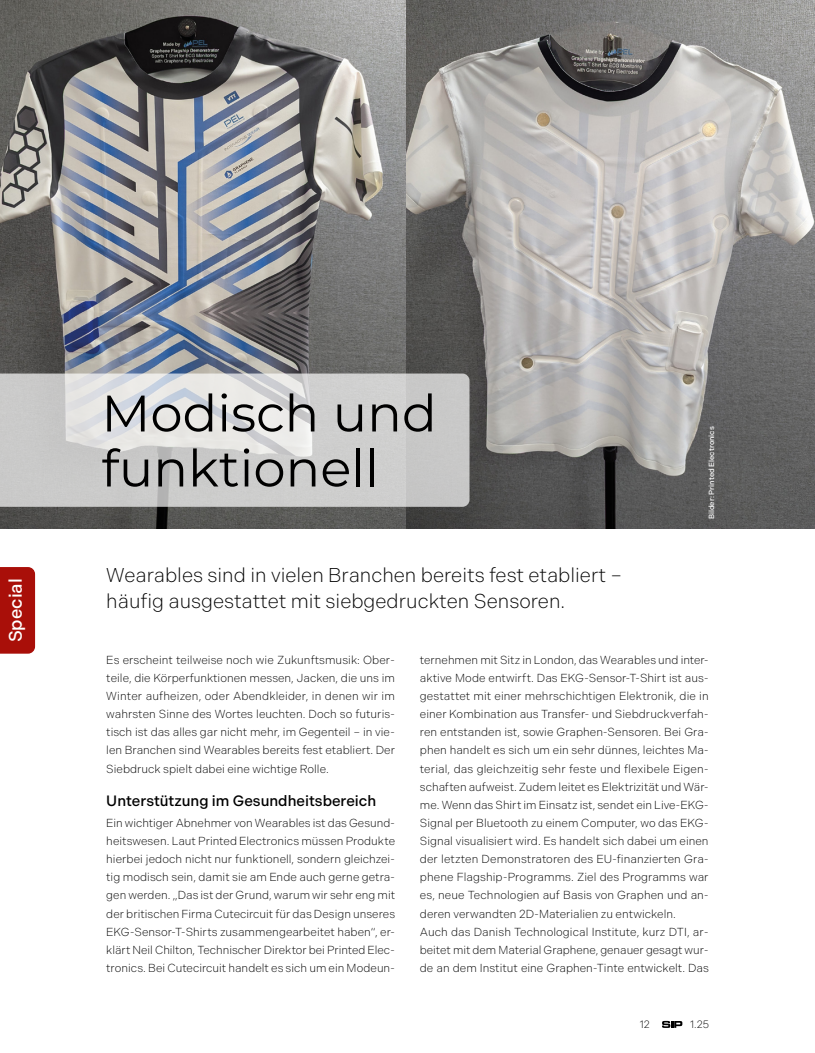
<style>
.page{position:relative;width:815px;height:1053px;background:#fff}
.page>*{position:absolute;margin:0;border:0;box-sizing:border-box;transform-origin:0 0}
.t1{font:51.25px/55px "Montserrat";color:#000}
.t2{font:300 20px/26.2px "Indivisible";color:#000}
.t3{font:500 18.12px "Indivisible";color:#fff}
.t4{font:500 15px "Indivisible";color:#000}
.t5{font:300 11.62px/18.1px "Indivisible";color:#000;text-align:justify}
.t6{font:300 10.62px "Indivisible";color:#000}
.t7{font:500 7.5px "Indivisible";color:#fff}
</style>
<div class="page">
<svg style="left:662px;top:1020px;width:20px;height:7px"></svg>
<div style="left:0;top:567px;width:35px;height:86px;background:#a90f09"></div>
<img style="left:0;top:0;width:815px;height:528px">
<svg style="left:0;top:373px;width:469px;height:134px;background:#d0d0d0"></svg>
<h3 class="t3" style="left:5px;top:642px;width:65px;rotate:-90deg">Special</h3>
<h1 class="t1" style="left:101px;top:384px;width:337px">Modisch und funktionell</h1>
<h2 class="t2" style="left:106px;top:562px;width:517px">Wearables sind in vielen Branchen bereits fest etabliert – häufig ausgestattet mit siebgedruckten Sensoren.</h2>
<p class="t7" style="left:707px;top:519px;width:94px;rotate:-90deg">Bilder: Printed Electronics</p>
<p class="t5" style="left:106px;top:650px;width:290px">Es erscheint teilweise noch wie Zukunftsmusik: Ober&shy;teile, die Körperfunktionen messen, Jacken, die uns im Winter aufheizen, oder Abendkleider, in denen wir im wahrsten Sinne des Wortes leuchten. Doch so futuris&shy;tisch ist das alles gar nicht mehr, im Gegenteil – in vie&shy;len Branchen sind Wearables bereits fest etabliert. Der Siebdruck spielt dabei eine wichtige Rolle.</p>
<p class="t4" style="left:106px;top:792px;width:272px">Unterstützung im Gesundheitsbereich</p>
<p class="t5" style="left:106px;top:813px;width:290px">Ein wichtiger Abnehmer von Wearables ist das Gesund&shy;heitswesen. Laut Printed Electronics müssen Produkte hierbei jedoch nicht nur funktionell, sondern gleichzei&shy;tig modisch sein, damit sie am Ende auch gerne getra&shy;gen werden. „Das ist der Grund, warum wir sehr eng mit der britischen Firma Cutecircuit für das Design unseres EKG-Sensor-T-Shirts zusammengearbeitet haben“, er&shy;klärt Neil Chilton, Technischer Direktor bei Printed Elec&shy;tronics. Bei Cutecircuit handelt es sich um ein Modeun-</p>
<p class="t5" style="left:420px;top:650px;width:290px;text-align:left">ternehmen mit Sitz in London, das Wearables und inter&shy;aktive Mode entwirft. Das EKG-Sensor-T-Shirt ist aus&shy;gestattet mit einer mehrschichtigen Elektronik, die in einer Kombination aus Transfer- und Siebdruckverfah&shy;ren entstanden ist, sowie Graphen-Sensoren. Bei Gra&shy;phen handelt es sich um ein sehr dünnes, leichtes Ma&shy;terial, das gleichzeitig sehr feste und flexibele Eigen&shy;schaften aufweist. Zudem leitet es Elektrizität und Wär&shy;me. Wenn das Shirt im Einsatz ist, sendet ein Live-EKG-Signal per Bluetooth zu einem Computer, wo das EKG-Signal visualisiert wird. Es handelt sich dabei um einen der letzten Demonstratoren des EU-finanzierten Gra&shy;phene Flagship-Programms. Ziel des Programms war es, neue Technologien auf Basis von Graphen und an&shy;deren verwandten 2D-Materialien zu entwickeln.<br>Auch das Danish Technological Institute, kurz DTI, ar&shy;beitet mit dem Material Graphene, genauer gesagt wur&shy;de an dem Institut eine Graphen-Tinte entwickelt. Das</p>
<p class="t6" style="left:640px;top:1018px;width:11px">12</p>
<p class="t6" style="left:690px;top:1018px;width:21px">1.25</p>
</div>
